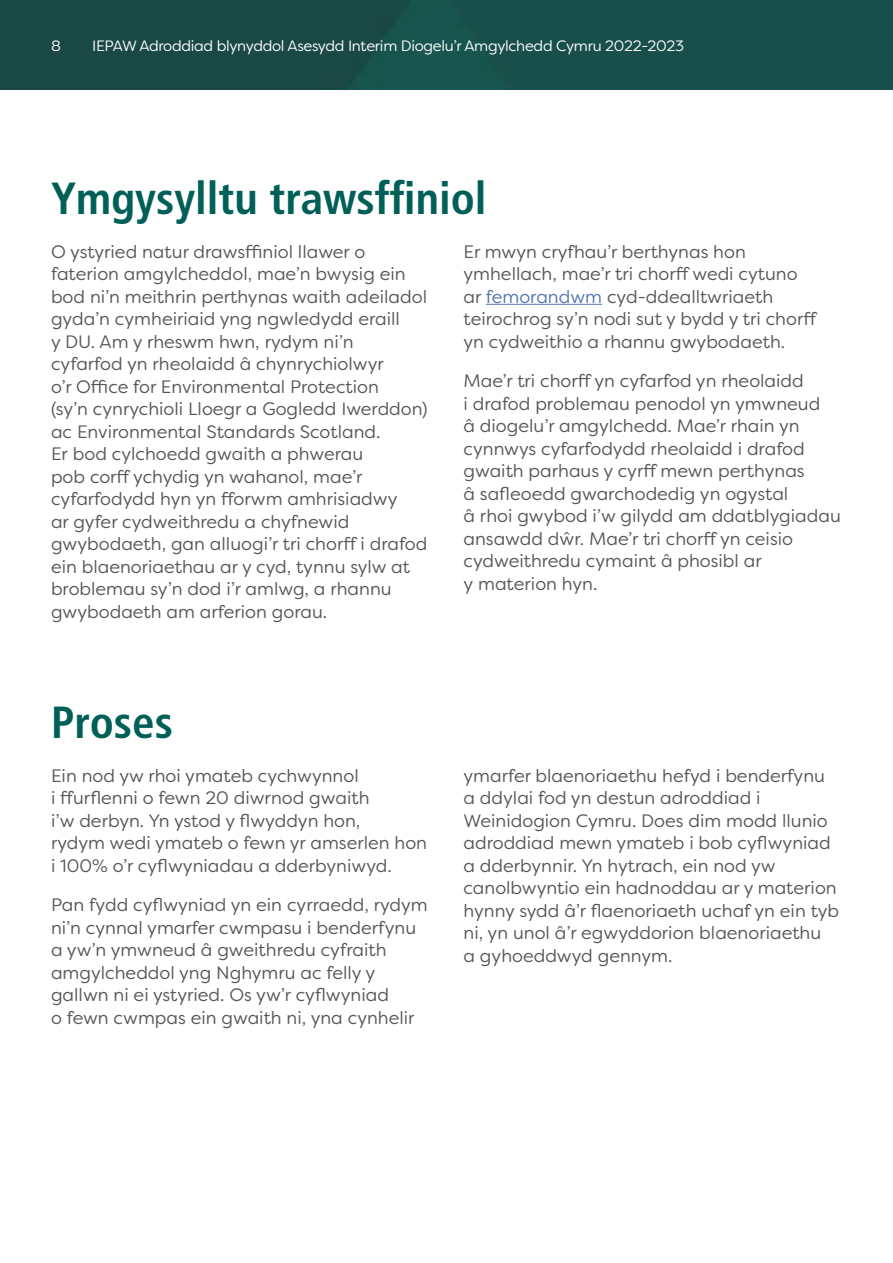
<style>
.page{position:relative;width:893px;height:1263px;background:#fff}
.page>*{position:absolute;margin:0;border:0;box-sizing:border-box;transform-origin:0 0}
.H1_Spanned{font:700 condensed 45px "Frutiger LT Std";color:#006057}
.Body_Text{font:18px/22.5px "Filson Soft";color:#575756}
.t1{font:15px "Filson Soft";letter-spacing:-.02em;color:#fff}
.s1{color:#5576af}
</style>
<div class="page">
<div style="left:0;top:0;width:893px;height:89px;background:#184f4a"></div>
<hr style="left:486px;top:304px;width:116px;height:1px;background:#5576af">
<p class="t1" style="left:51px;top:36px;width:11px">8</p>
<p class="t1" style="left:92px;top:36px;width:594px">IEPAW Adroddiad blynyddol Asesydd Interim Diogelu’r Amgylchedd Cymru 2022-2023</p>
<h1 class="H1_Spanned" style="left:51px;top:171px;width:437px">Ymgysylltu trawsffiniol</h1>
<p class="Body_Text" style="left:51px;top:240px;width:378px">O ystyried natur drawsffiniol llawer o faterion amgylcheddol, mae’n bwysig ein bod ni’n meithrin perthynas waith adeiladol gyda’n cymheiriaid yng ngwledydd eraill<br>y DU. Am y rheswm hwn, rydym ni’n cyfarfod yn rheolaidd â chynrychiolwyr<br>o’r Office for Environmental Protection<br>(sy’n cynrychioli Lloegr a Gogledd Iwerddon) ac Environmental Standards Scotland.<br>Er bod cylchoedd gwaith a phwerau<br>pob corff ychydig yn wahanol, mae’r cyfarfodydd hyn yn fforwm amhrisiadwy<br>ar gyfer cydweithredu a chyfnewid gwybodaeth, gan alluogi’r tri chorff i drafod ein blaenoriaethau ar y cyd, tynnu sylw at broblemau sy’n dod i’r amlwg, a rhannu gwybodaeth am arferion gorau.</p>
<p class="Body_Text" style="left:463px;top:240px;width:355px">Er mwyn cryfhau’r berthynas hon ymhellach, mae’r tri chorff wedi cytuno ar <span class="s1">femorandwm</span> cyd-ddealltwriaeth teirochrog sy’n nodi sut y bydd y tri chorff yn cydweithio a rhannu gwybodaeth.</p>
<p class="Body_Text" style="left:463px;top:369px;width:379px">Mae’r tri chorff yn cyfarfod yn rheolaidd<br>i drafod problemau penodol yn ymwneud<br>â diogelu’r amgylchedd. Mae’r rhain yn cynnwys cyfarfodydd rheolaidd i drafod gwaith parhaus y cyrff mewn perthynas<br>â safleoedd gwarchodedig yn ogystal<br>â rhoi gwybod i’w gilydd am ddatblygiadau ansawdd dŵr. Mae’r tri chorff yn ceisio cydweithredu cymaint â phosibl ar<br>y materion hyn.</p>
<h1 class="H1_Spanned" style="left:51px;top:696px;width:124px">Proses</h1>
<p class="Body_Text" style="left:51px;top:764px;width:378px">Ein nod yw rhoi ymateb cychwynnol<br>i ffurflenni o fewn 20 diwrnod gwaith<br>i’w derbyn. Yn ystod y flwyddyn hon,<br>rydym wedi ymateb o fewn yr amserlen hon i 100% o’r cyflwyniadau a dderbyniwyd.</p>
<p class="Body_Text" style="left:51px;top:894px;width:378px">Pan fydd cyflwyniad yn ein cyrraedd, rydym ni’n cynnal ymarfer cwmpasu i benderfynu a yw’n ymwneud â gweithredu cyfraith amgylcheddol yng Nghymru ac felly y gallwn ni ei ystyried. Os yw’r cyflwyniad<br>o fewn cwmpas ein gwaith ni, yna cynhelir</p>
<p class="Body_Text" style="left:463px;top:764px;width:377px">ymarfer blaenoriaethu hefyd i benderfynu a ddylai fod yn destun adroddiad i Weinidogion Cymru. Does dim modd llunio adroddiad mewn ymateb i bob cyflwyniad a dderbynnir. Yn hytrach, ein nod yw canolbwyntio ein hadnoddau ar y materion hynny sydd â’r flaenoriaeth uchaf yn ein tyb ni, yn unol â’r egwyddorion blaenoriaethu<br>a gyhoeddwyd gennym.</p>
</div>
